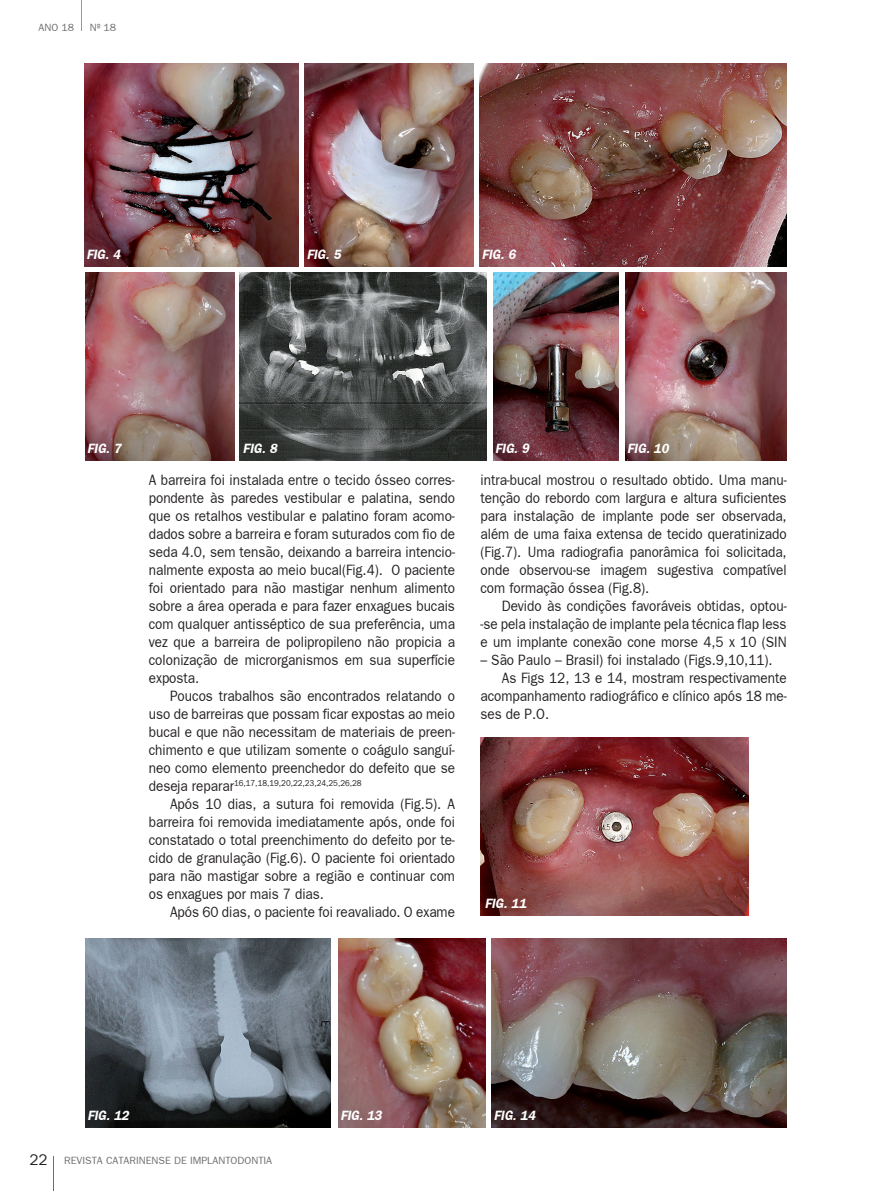
<style>
.page{position:relative;width:893px;height:1191px;background:#fff}
.page>*{position:absolute;margin:0;border:0;box-sizing:border-box;transform-origin:0 0}
.t1{font:15px/18px "Frankfurt Gothic Plain";color:#231f20;text-align:justify;scale:.9 1}
.t2{font:italic 700 13.5px "Frankfurt Gothic";color:#fff;scale:.93 1}
.t3{font:10.5px "Frankfurt Gothic Plain";color:#6c6d70}
.t4{font:8.7px "Frankfurt Gothic Plain";color:#231f20;scale:.9 1}
.s1{font-size:15px}
.s2{font-size:15.75px;color:#231f20}
</style>
<div class="page">
<hr style="left:53px;top:1156px;width:1px;height:35px;background:#6d6e71">
<svg style="left:81px;top:0;width:1px;height:31px"></svg>
<img style="left:84px;top:64px;width:214px;height:203px">
<img style="left:305px;top:64px;width:168px;height:203px">
<img style="left:480px;top:64px;width:307px;height:203px">
<img style="left:85px;top:272px;width:149px;height:188px">
<img style="left:240px;top:272px;width:246px;height:188px">
<img style="left:493px;top:272px;width:125px;height:188px">
<img style="left:625px;top:272px;width:162px;height:188px">
<img style="left:480px;top:737px;width:268px;height:178px">
<img style="left:338px;top:938px;width:147px;height:189px">
<img style="left:492px;top:938px;width:295px;height:189px">
<img style="left:85px;top:938px;width:246px;height:189px">
<p class="t3" style="left:39px;top:22px;width:37px">ANO 18</p>
<p class="t3" style="left:90px;top:22px;width:28px">Nº 18</p>
<p class="t2" style="left:86px;top:247px;width:38px">FIG. 4</p>
<p class="t2" style="left:307px;top:247px;width:38px">FIG. 5</p>
<p class="t2" style="left:482px;top:247px;width:38px">FIG. 6</p>
<p class="t2" style="left:87px;top:440px;width:38px">FIG. 7</p>
<p class="t2" style="left:243px;top:440px;width:38px">FIG. 8</p>
<p class="t2" style="left:495px;top:440px;width:38px">FIG. 9</p>
<p class="t2" style="left:627px;top:440px;width:46px">FIG. 10</p>
<p class="t1" style="left:149px;top:470px;width:342px">A barreira foi instalada entre o tecido ósseo corres&shy;pondente às paredes vestibular e palatina, sendo que os retalhos vestibular e palatino foram acomo&shy;dados sobre a barreira e foram suturados com fio de seda 4.0, sem tensão, deixando a barreira intencio&shy;nalmente exposta ao meio bucal(Fig.4). O paciente foi orientado para não mastigar nenhum alimento sobre a área operada e para fazer enxagues bucais com qualquer antisséptico de sua preferência, uma vez que a barreira de polipropileno não propicia a colonização de microrganismos em sua superfície exposta.</p>
<p class="t1" style="left:149px;top:686px;width:342px;text-indent:21px">Poucos trabalhos são encontrados relatando o uso de barreiras que possam ficar expostas ao meio bucal e que não necessitam de materiais de preen&shy;chimento e que utilizam somente o coágulo sanguí&shy;neo como elemento preenchedor do defeito que se</p>
<p class="t4" style="left:149px;top:778px;width:238px"><span class="s1">deseja reparar</span>16,17,18,19,20,22,23,24,25,26,28</p>
<p class="t1" style="left:149px;top:794px;width:342px;text-indent:21px">Após 10 dias, a sutura foi removida (Fig.5). A barreira foi removida imediatamente após, onde foi constatado o total preenchimento do defeito por te&shy;cido de granulação (Fig.6). O paciente foi orientado para não mastigar sobre a região e continuar com os enxagues por mais 7 dias.</p>
<p class="t1" style="left:170px;top:902px;width:318px">Após 60 dias, o paciente foi reavaliado. O exame</p>
<p class="t1" style="left:480px;top:470px;width:342px">intra-bucal mostrou o resultado obtido. Uma manu&shy;tenção do rebordo com largura e altura suficientes para instalação de implante pode ser observada, além de uma faixa extensa de tecido queratinizado (Fig.7). Uma radiografia panorâmica foi solicitada, onde observou-se imagem sugestiva compatível com formação óssea (Fig.8).</p>
<p class="t1" style="left:480px;top:596px;width:342px;text-indent:21px">Devido às condições favoráveis obtidas, optou--se pela instalação de implante pela técnica flap less e um implante conexão cone morse 4,5 x 10 (SIN</p>
<p class="t1" style="left:480px;top:650px;width:326px">– São Paulo – Brasil) foi instalado (Figs.9,10,11).</p>
<p class="t1" style="left:502px;top:668px;width:318px">As Figs 12, 13 e 14, mostram respectivamente</p>
<p class="t1" style="left:480px;top:686px;width:342px">acompanhamento radiográfico e clínico após 18 me-</p>
<p class="t1" style="left:480px;top:704px;width:78px">ses de P.O.</p>
<p class="t2" style="left:485px;top:895px;width:46px">FIG. 11</p>
<p class="t2" style="left:87px;top:1107px;width:46px">FIG. 12</p>
<p class="t2" style="left:340px;top:1107px;width:46px">FIG. 13</p>
<p class="t2" style="left:494px;top:1107px;width:46px">FIG. 14</p>
<p class="t3" style="left:29px;top:1154px;width:244px"><span class="s2">22</span> REVISTA CATARINENSE DE IMPLANTODONTIA</p>
</div>
